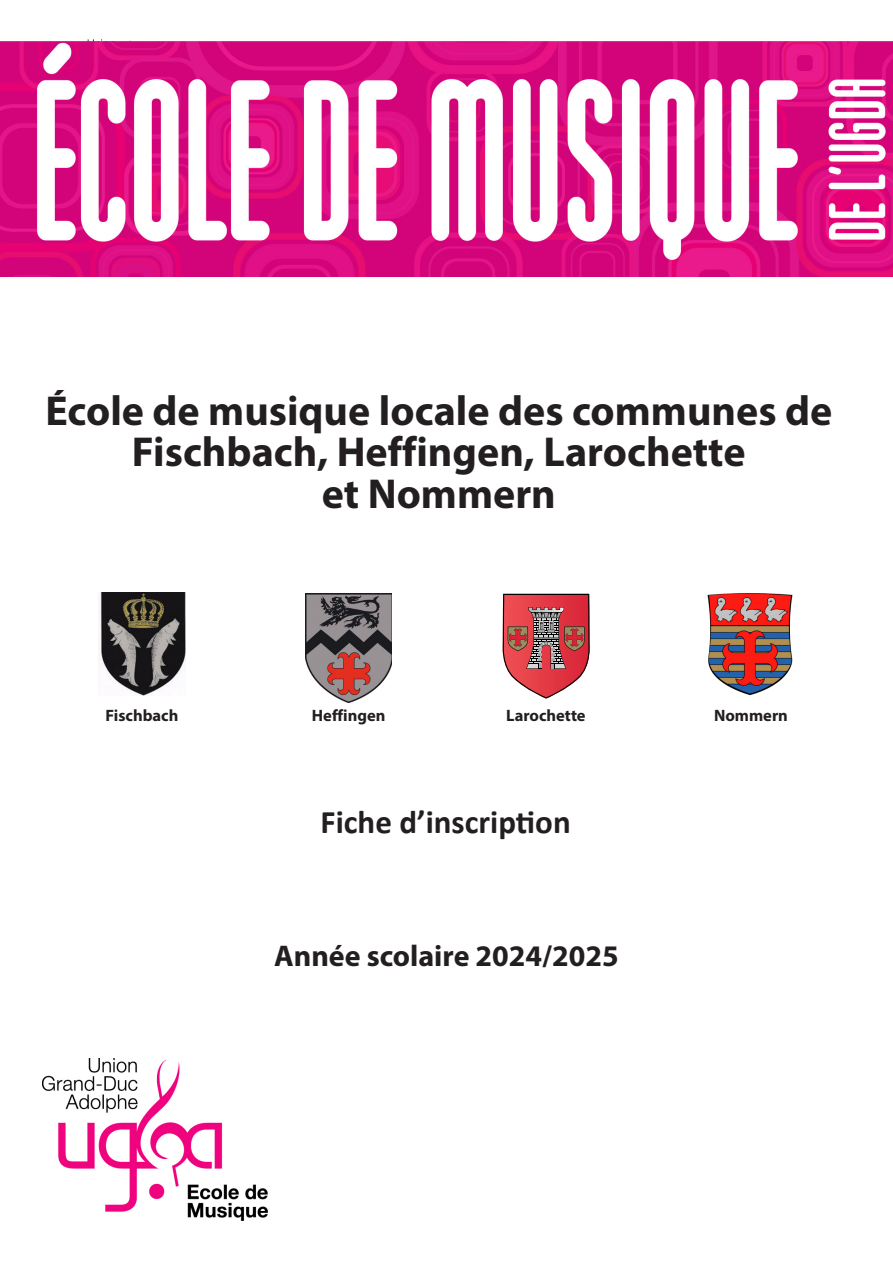
<style>
.page{position:relative;width:893px;height:1263px;background:#fff}
.page>*{position:absolute;margin:0;border:0;box-sizing:border-box;transform-origin:0 0}
.t1{font:700 42px/41.2px "Myriad Pro";color:#231f20;text-align:center}
.Titre_1{font:700 33px "Calibri";color:#231f20}
.t2{font:700 30px "Myriad Pro";color:#231f20}
.t3{font:700 16.5px "Myriad Pro";color:#231f20}
</style>
<div class="page">
<img style="left:55px;top:39px;width:136px;height:3px">
<img style="left:43px;top:1059px;width:225px;height:161px">
<img style="left:0;top:42px;width:893px;height:234px">
<svg style="left:502px;top:594px;width:88px;height:104px;background:#c35f64"></svg>
<img style="left:305px;top:593px;width:87px;height:110px">
<img style="left:98px;top:593px;width:87px;height:102px">
<img style="left:707px;top:593px;width:86px;height:102px">
<p class="t1" style="left:45px;top:389px;width:788px">École de musique locale des communes de<br>Fischbach, Heffingen, Larochette</p>
<p class="t1" style="left:322px;top:471px;width:236px">et Nommern</p>
<p class="t3" style="left:106px;top:704px;width:74px">Fischbach</p>
<p class="t3" style="left:312px;top:704px;width:75px">Heffingen</p>
<p class="t3" style="left:506px;top:704px;width:81px">Larochette</p>
<p class="t3" style="left:714px;top:704px;width:75px">Nommern</p>
<p class="Titre_1" style="left:321px;top:798px;width:252px">Fiche d’inscription</p>
<p class="t2" style="left:274px;top:936px;width:346px">Année scolaire 2024/2025</p>
</div>
